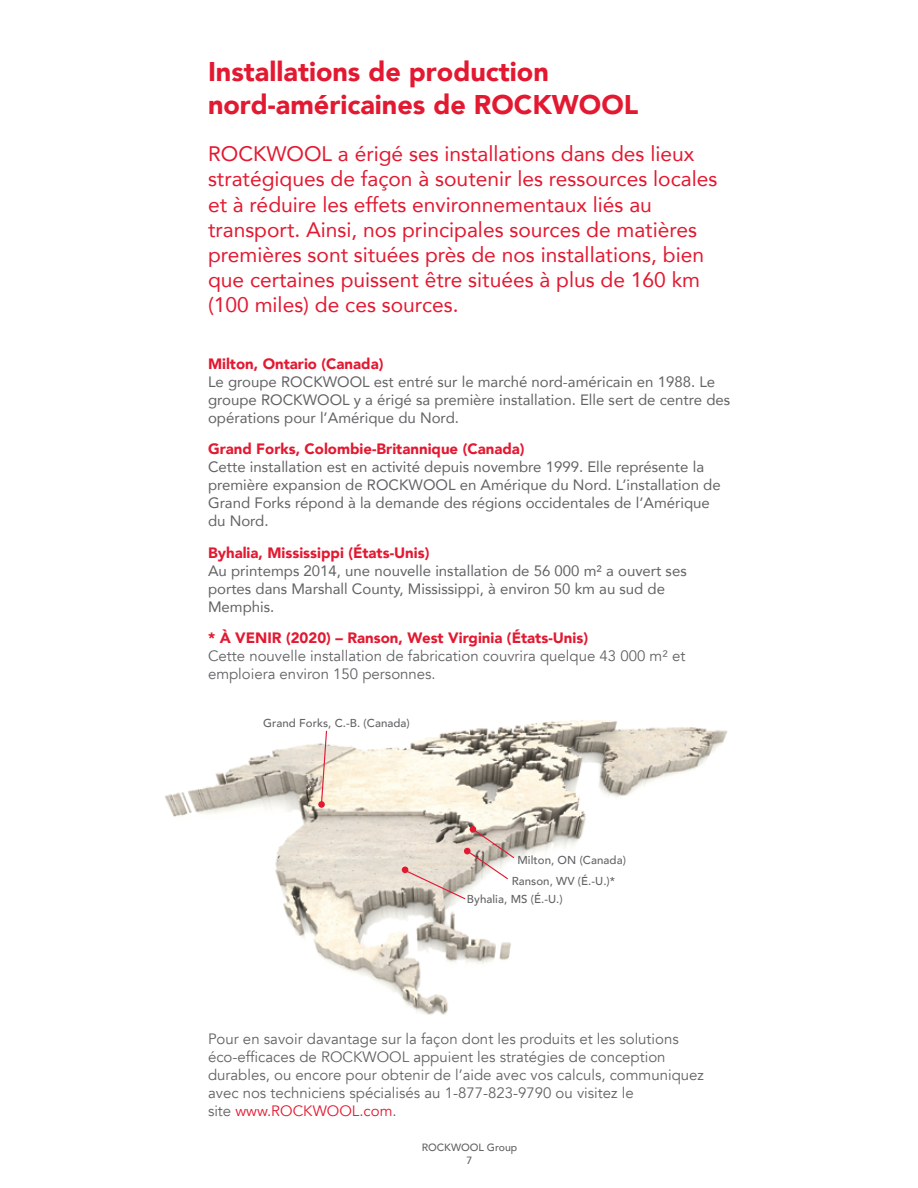
<style>
.page{position:relative;width:918px;height:1188px;background:#fff}
.page>*{position:absolute;margin:0;border:0;box-sizing:border-box;transform-origin:0 0}
.t1{font:900 27px/33px "Avenir";color:#e21931}
.t2{font:21px/25.2px "Avenir";color:#e21931}
.t3{font:15px/18px "Avenir";color:#636366}
.t4{font:15px/18px "Avenir";color:#636366}
.t5{font:900 15px "Avenir";color:#e21931}
.t6{font:500 11.55px/20.9px "Avenir";letter-spacing:.005em;color:#636366}
.t7{font:500 10.5px/12.6px "Avenir";color:#636366;text-align:center}
.s1{color:#e21931}
</style>
<div class="page">
<img style="left:165px;top:720px;width:563px;height:295px">
<svg style="left:318px;top:801px;width:7px;height:7px"></svg>
<svg style="left:320px;top:730px;width:8px;height:74px"></svg>
<svg style="left:402px;top:827px;width:113px;height:73px"></svg>
<h1 class="t1" style="left:208px;top:54px;width:432px">Installations de production nord-américaines de ROCKWOOL</h1>
<p class="t2" style="left:208px;top:141px;width:511px">ROCKWOOL a érigé ses installations dans des lieux stratégiques de façon à soutenir les ressources locales et à réduire les effets environnementaux liés au transport. Ainsi, nos principales sources de matières premières sont situées près de nos installations, bien que certaines puissent être situées à plus de 160 km (100 miles) de ces sources.</p>
<p class="t5" style="left:208px;top:351px;width:177px">Milton, Ontario (Canada)</p>
<p class="t3" style="left:208px;top:372px;width:524px">Le groupe ROCKWOOL est entré sur le marché nord-américain en 1988. Le groupe ROCKWOOL y a érigé sa première installation. Elle sert de centre des opérations pour l’Amérique du Nord.</p>
<p class="t5" style="left:208px;top:436px;width:318px">Grand Forks, Colombie-Britannique (Canada)</p>
<p class="t3" style="left:208px;top:458px;width:514px">Cette installation est en activité depuis novembre 1999. Elle représente la première expansion de ROCKWOOL en Amérique du Nord. L’installation de Grand Forks répond à la demande des régions occidentales de l’Amérique du Nord.</p>
<p class="t5" style="left:208px;top:540px;width:223px">Byhalia, Mississippi (États-Unis)</p>
<p class="t3" style="left:208px;top:561px;width:480px">Au printemps 2014, une nouvelle installation de 56 000 m² a ouvert ses portes dans Marshall County, Mississippi, à environ 50 km au sud de<br>Memphis.</p>
<p class="t5" style="left:208px;top:625px;width:382px">* À VENIR (2020) – Ranson, West Virginia (États-Unis)</p>
<p class="t4" style="left:208px;top:647px;width:479px">Cette nouvelle installation de fabrication couvrira quelque 43 000 m² et emploiera environ 150 personnes.</p>
<p class="t6" style="left:263px;top:712px;width:148px">Grand Forks, C.-B. (Canada)</p>
<p class="t6" style="left:512px;top:849px;width:116px;text-indent:6px">Milton, ON (Canada)<br>Ranson, WV (É.-U.)*</p>
<p class="t6" style="left:467px;top:888px;width:97px">Byhalia, MS (É.-U.)</p>
<p class="t4" style="left:208px;top:1030px;width:497px">Pour en savoir davantage sur la façon dont les produits et les solutions éco-efficaces de ROCKWOOL appuient les stratégies de conception durables, ou encore pour obtenir de l’aide avec vos calculs, communiquez avec nos techniciens spécialisés au 1-877-823-9790 ou visitez le<br>site <span class="s1">www.ROCKWOOL.com</span>.</p>
<p class="t7" style="left:422px;top:1141px;width:97px">ROCKWOOL Group<br>7</p>
</div>
